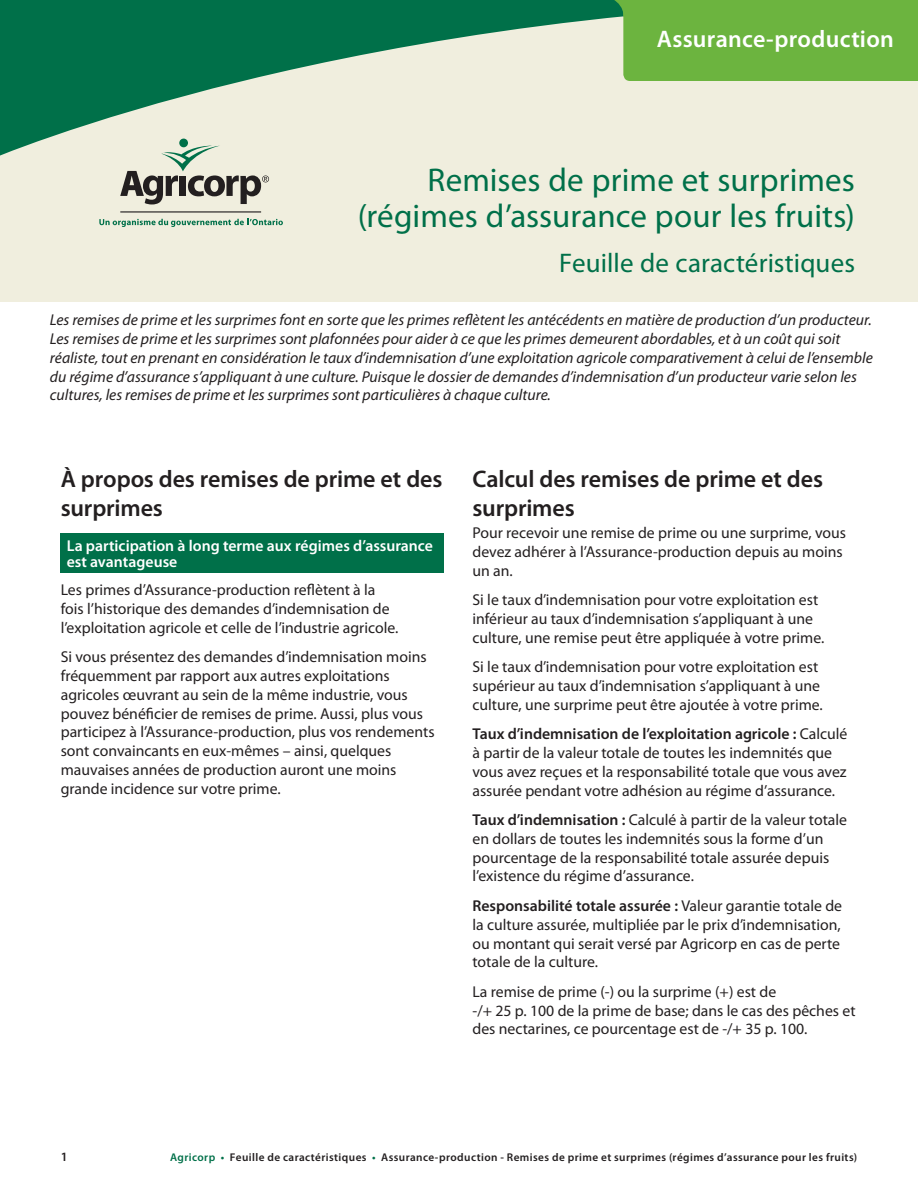
<style>
.page{position:relative;width:918px;height:1188px;background:#fff}
.page>*{position:absolute;margin:0;border:0;box-sizing:border-box;transform-origin:0 0}
.t1{font:33px/36px "Myriad Pro";letter-spacing:.005em;color:#007049;text-align:right}
.t2{font:27px "Myriad Pro";letter-spacing:.005em;color:#007049}
.t3{font:600 24px/28.8px "Myriad Pro";letter-spacing:-.005em;color:#231f20}
.t4{font:600 24px "Myriad Pro";letter-spacing:.01em;color:#fff}
.Body_Copy_with{font:15.75px/18.8px "Myriad Pro";color:#231f20}
.Body_Copy{font:italic 15.75px/18.8px "Myriad Pro";color:#231f20}
.B1{font:600 15.75px/15.8px "Myriad Pro";color:#fff}
.t5{font:600 12.75px "Myriad Pro";color:#231f20}
.t6{font:600 11.25px "Myriad Pro";letter-spacing:.035em;color:#231f20}
.s1{font-weight:600}
.s2{color:#007049}
</style>
<div class="page">
<div style="left:61px;top:533px;width:383px;height:40px;background:#007049"></div>
<div style="left:0;top:0;width:918px;height:302px;background:#f0eede"></div>
<svg style="left:0;top:0;width:524px;height:156px;fill:#007049"></svg>
<svg style="left:524px;top:0;width:394px;height:81px"></svg>
<div style="left:179px;top:139px;width:9px;height:8px;background:#007049;border-radius:50%"></div>
<svg style="left:120px;top:145px;width:149px;height:59px"></svg>
<hr style="left:120px;top:211px;width:141px;height:2px;background:#231f20">
<svg style="left:99px;top:219px;width:184px;height:8px"></svg>
<p class="t4" style="left:657px;top:24px;width:239px">Assurance-production</p>
<p class="t1" style="left:358px;top:162px;width:499px">Remises de prime et surprimes (régimes d’assurance pour les fruits)</p>
<p class="t2" style="left:559px;top:247px;width:297px">Feuille de caractéristiques</p>
<p class="Body_Copy" style="left:50px;top:310px;width:824px">Les remises de prime et les surprimes font en sorte que les primes reflètent les antécédents en matière de production d’un producteur.<br>Les remises de prime et les surprimes sont plafonnées pour aider à ce que les primes demeurent abordables, et à un coût qui soit réaliste, tout en prenant en considération le taux d’indemnisation d’une exploitation agricole comparativement à celui de l’ensemble du régime d’assurance s’appliquant à une culture. Puisque le dossier de demandes d’indemnisation d’un producteur varie selon les cultures, les remises de prime et les surprimes sont particulières à chaque culture.</p>
<h2 class="t3" style="left:61px;top:464px;width:383px">À propos des remises de prime et des surprimes</h2>
<p class="B1" style="left:67px;top:537px;width:368px">La participation à long terme aux régimes d’assurance est avantageuse</p>
<p class="Body_Copy_with" style="left:61px;top:580px;width:339px">Les primes d’Assurance-production reflètent à la fois l’historique des demandes d’indemnisation de l’exploitation agricole et celle de l’industrie agricole.</p>
<p class="Body_Copy_with" style="left:61px;top:647px;width:375px">Si vous présentez des demandes d’indemnisation moins fréquemment par rapport aux autres exploitations agricoles œuvrant au sein de la même industrie, vous pouvez bénéficier de remises de prime. Aussi, plus vous participez à l’Assurance-production, plus vos rendements sont convaincants en eux-mêmes – ainsi, quelques mauvaises années de production auront une moins grande incidence sur votre prime.</p>
<h2 class="t3" style="left:472px;top:464px;width:352px">Calcul des remises de prime et des surprimes</h2>
<p class="Body_Copy_with" style="left:472px;top:523px;width:375px">Pour recevoir une remise de prime ou une surprime, vous devez adhérer à l’Assurance-production depuis au moins un an.</p>
<p class="Body_Copy_with" style="left:472px;top:590px;width:353px">Si le taux d’indemnisation pour votre exploitation est inférieur au taux d’indemnisation s’appliquant à une culture, une remise peut être appliquée à votre prime.</p>
<p class="Body_Copy_with" style="left:472px;top:657px;width:352px">Si le taux d’indemnisation pour votre exploitation est supérieur au taux d’indemnisation s’appliquant à une culture, une surprime peut être ajoutée à votre prime.</p>
<p class="Body_Copy_with" style="left:472px;top:725px;width:377px"><span class="s1">Taux d’indemnisation de l’exploitation agricole :</span> Calculé à partir de la valeur totale de toutes les indemnités que vous avez reçues et la responsabilité totale que vous avez assurée pendant votre adhésion au régime d’assurance.</p>
<p class="Body_Copy_with" style="left:472px;top:810px;width:376px"><span class="s1">Taux d’indemnisation :</span> Calculé à partir de la valeur totale en dollars de toutes les indemnités sous la forme d’un pourcentage de la responsabilité totale assurée depuis l’existence du régime d’assurance.</p>
<p class="Body_Copy_with" style="left:472px;top:896px;width:371px"><span class="s1">Responsabilité totale assurée :</span> Valeur garantie totale de la culture assurée, multipliée par le prix d’indemnisation, ou montant qui serait versé par Agricorp en cas de perte totale de la culture.</p>
<p class="Body_Copy_with" style="left:472px;top:982px;width:385px">La remise de prime (-) ou la surprime (+) est de<br>-/+ 25 p. 100 de la prime de base; dans le cas des pêches et des nectarines, ce pourcentage est de -/+ 35 p. 100.</p>
<p class="t5" style="left:61px;top:1149px;width:8px">1</p>
<p class="t6" style="left:170px;top:1150px;width:689px"><span class="s2">Agricorp •</span> Feuille de caractéristiques <span class="s2">•</span> Assurance-production - Remises de prime et surprimes (régimes d’assurance pour les fruits)</p>
</div>
